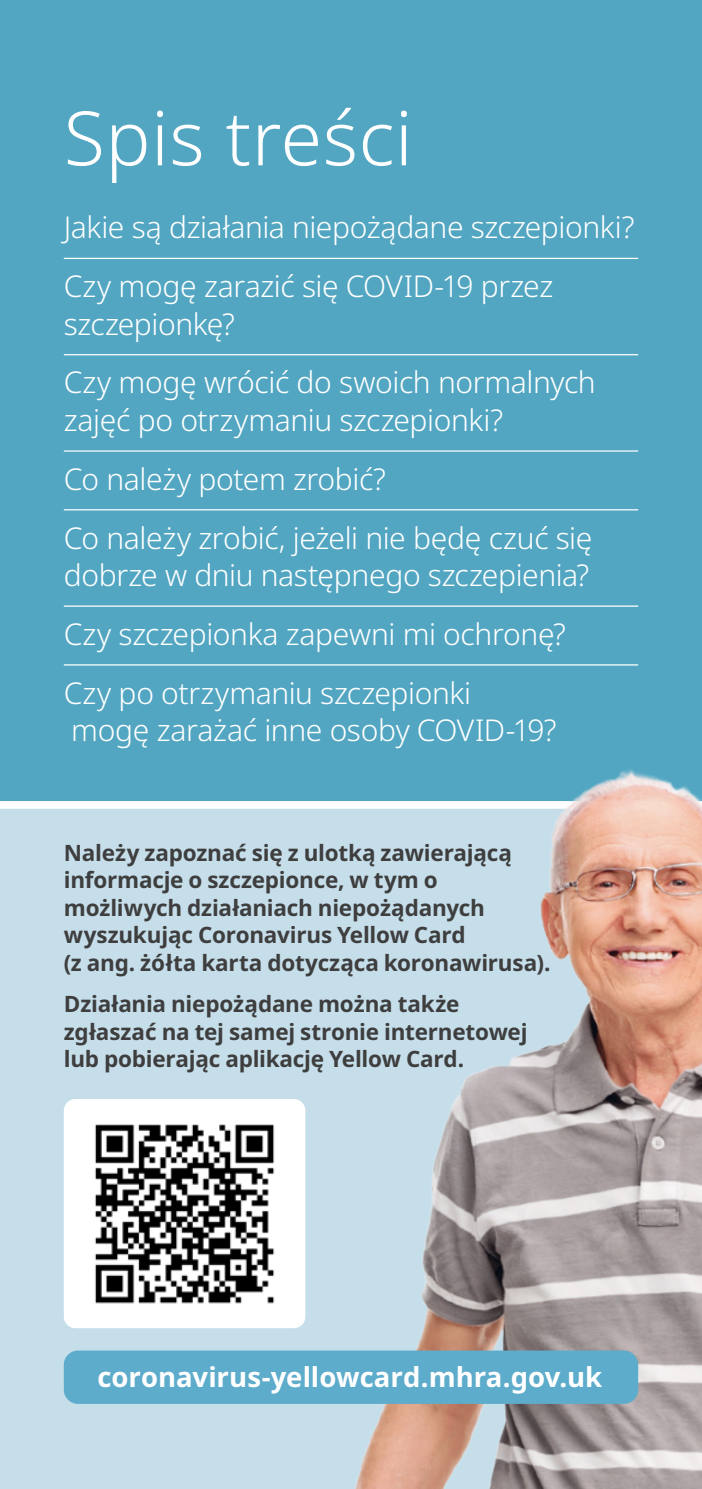
<style>
.page{position:relative;width:702px;height:1489px;background:#fff}
.page>*{position:absolute;margin:0;border:0;box-sizing:border-box;transform-origin:0 0}
.t1{font:300 75px "Noto Sans";letter-spacing:.01em;color:#fff}
.Subtitle{font:300 30px/37.5px "Noto Sans";letter-spacing:-.015em;color:#fff}
.Body{font:700 27.5px "Noto Sans";letter-spacing:-.005em;color:#fff}
.Body-2{font:700 22.5px/27.5px "Noto Sans";letter-spacing:-.01em;color:#3e3e3f}
.s1{font-family:"Noto Sans Bold 2";font-weight:400}
</style>
<div class="page">
<div style="left:0;top:0;width:702px;height:1488px;background:#52a6c2"></div>
<div style="left:0;top:801px;width:702px;height:687px;background:#c6dee9"></div>
<hr style="left:64px;top:258px;width:574px;height:1px;background:#fff">
<hr style="left:64px;top:354px;width:574px;height:1px;background:#fff">
<hr style="left:64px;top:450px;width:574px;height:1px;background:#fff">
<hr style="left:64px;top:509px;width:574px;height:1px;background:#fff">
<hr style="left:64px;top:605px;width:574px;height:1px;background:#fff">
<hr style="left:64px;top:664px;width:574px;height:1px;background:#fff">
<div style="left:65px;top:1099px;width:239px;height:228px;background:#fff;border-radius:11px"></div>
<div style="left:64px;top:1098px;width:241px;height:229px;border:2px solid #fff;border-radius:11px"></div>
<img style="left:95px;top:1124px;width:180px;height:180px">
<div style="left:0;top:801px;width:702px;height:7px;background:#fff"></div>
<img style="left:305px;top:769px;width:397px;height:719px">
<div style="left:64px;top:1350px;width:574px;height:53px;background:#5eaccb;border-radius:14px"></div>
<p class="t1" style="left:64px;top:85px;width:350px">Spis treści</p>
<p class="Subtitle" style="left:64px;top:209px;width:572px">Jakie są działania niepożądane szczepionki?</p>
<p class="Subtitle" style="left:64px;top:268px;width:491px">Czy mogę zarazić się COVID-19 przez szczepionkę?</p>
<p class="Subtitle" style="left:64px;top:364px;width:533px">Czy mogę wrócić do swoich normalnych zajęć po otrzymaniu szczepionki?</p>
<p class="Subtitle" style="left:64px;top:461px;width:323px">Co należy potem zrobić?</p>
<p class="Subtitle" style="left:64px;top:519px;width:530px">Co należy zrobić, jeżeli nie będę czuć się dobrze w dniu następnego szczepienia?</p>
<p class="Subtitle" style="left:64px;top:616px;width:503px">Czy szczepionka zapewni mi ochronę?</p>
<p class="Subtitle" style="left:64px;top:674px;width:494px">Czy po otrzymaniu szczepionki mogę zarażać inne osoby COVID-19?</p>
<p class="Body-2" style="left:64px;top:839px;width:488px">Należy zapoznać się z ulotką zawierającą <span class="s1">informacje o szczepionce, w tym o </span>możliwych działaniach niepożądanych wyszukując Coronavirus Yellow Card<br>(z ang. żółta karta dotycząca koronawirusa).</p>
<p class="Body-2" style="left:64px;top:991px;width:465px">Działania niepożądane można także zgłaszać na tej samej stronie internetowej lub pobierając aplikację Yellow Card.</p>
<p class="Body" style="left:97px;top:1357px;width:506px">coronavirus-yellowcard.mhra.gov.uk</p>
</div>
